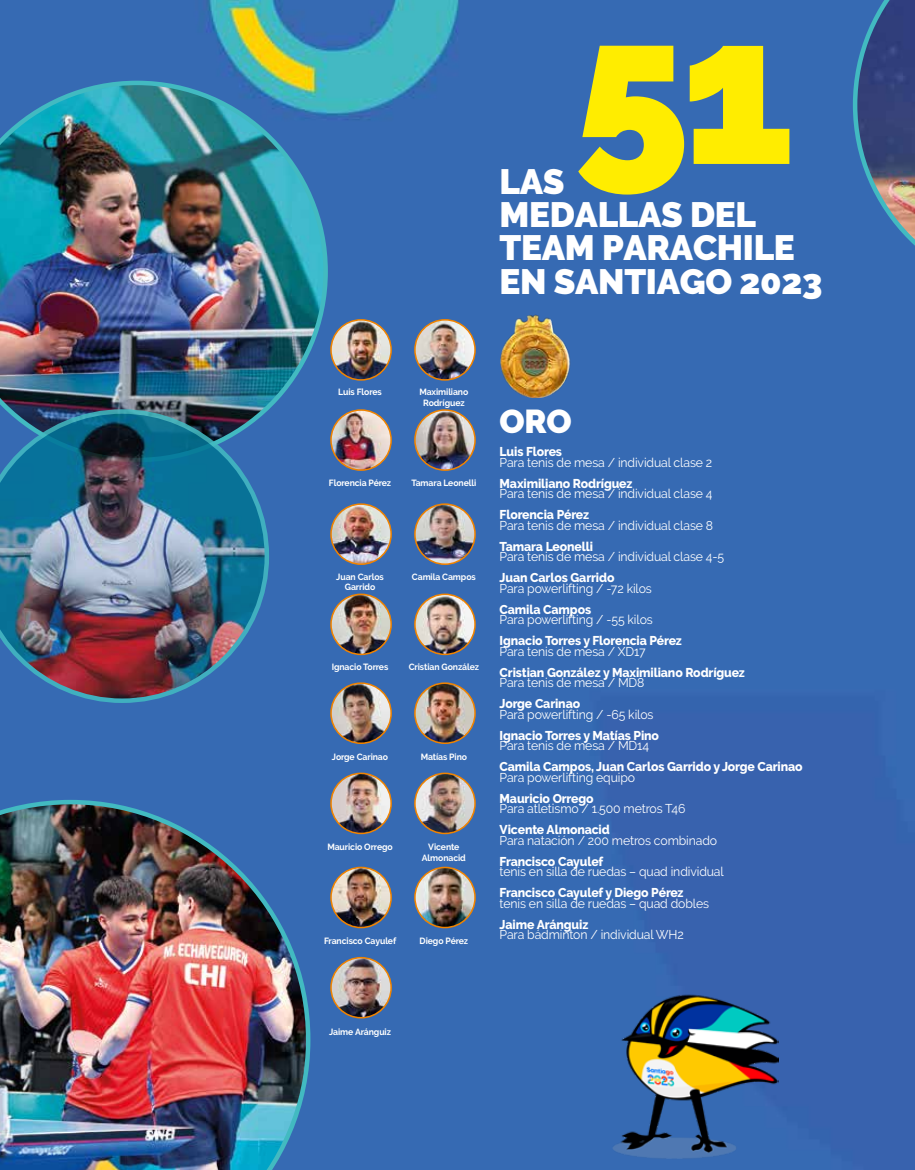
<style>
.page{position:relative;width:915px;height:1170px;background:#fff}
.page>*{position:absolute;margin:0;border:0;box-sizing:border-box;transform-origin:0 0}
.t1{font:900 35.1px/33.2px "Raleway";letter-spacing:-.01em;color:#fff}
.t2{font:900 33px "Raleway";color:#fff}
.t3{font:12.75px "Raleway";letter-spacing:-.01em;color:#fff;scale:.96 1}
.t4{font:800 12.75px "Raleway";letter-spacing:-.01em;color:#fff;scale:.96 1}
.t5{font:700 9px/10.5px "Raleway";letter-spacing:-.01em;color:#fff;text-align:center;scale:.96 1}
</style>
<div class="page">
<div style="left:0;top:0;width:914px;height:1169px;background:#366ab3"></div>
<img style="left:0;top:799px;width:310px;height:370px">
<svg style="left:578px;top:46px;width:211px;height:148px;background:#acb749"></svg>
<img style="left:500px;top:302px;width:74px;height:95px">
<img style="left:415px;top:320px;width:60px;height:60px;border-radius:30px">
<div style="left:414px;top:319px;width:61px;height:61px;border:2px solid #f08300;border-radius:50%"></div>
<img style="left:331px;top:320px;width:60px;height:60px;border-radius:30px">
<div style="left:330px;top:319px;width:62px;height:61px;border:2px solid #f08300;border-radius:50%"></div>
<img style="left:415px;top:410px;width:60px;height:60px;border-radius:30px">
<div style="left:414px;top:409px;width:61px;height:62px;border:2px solid #f08300;border-radius:50%"></div>
<img style="left:331px;top:410px;width:60px;height:60px;border-radius:30px">
<div style="left:330px;top:409px;width:62px;height:62px;border:2px solid #f08300;border-radius:50%"></div>
<img style="left:415px;top:504px;width:60px;height:60px;border-radius:30px">
<div style="left:414px;top:503px;width:61px;height:62px;border:2px solid #f08300;border-radius:50%"></div>
<img style="left:331px;top:504px;width:60px;height:60px;border-radius:30px">
<div style="left:330px;top:503px;width:62px;height:62px;border:2px solid #f08300;border-radius:50%"></div>
<img style="left:415px;top:594px;width:60px;height:60px;border-radius:30px">
<div style="left:414px;top:593px;width:61px;height:62px;border:2px solid #f08300;border-radius:50%"></div>
<img style="left:331px;top:594px;width:60px;height:60px;border-radius:30px">
<div style="left:330px;top:593px;width:62px;height:62px;border:2px solid #f08300;border-radius:50%"></div>
<img style="left:415px;top:683px;width:60px;height:60px;border-radius:30px">
<div style="left:414px;top:682px;width:61px;height:62px;border:2px solid #f08300;border-radius:50%"></div>
<img style="left:331px;top:683px;width:60px;height:60px;border-radius:30px">
<div style="left:330px;top:682px;width:62px;height:62px;border:2px solid #f08300;border-radius:50%"></div>
<img style="left:415px;top:773px;width:60px;height:60px;border-radius:30px">
<div style="left:414px;top:772px;width:61px;height:62px;border:2px solid #f08300;border-radius:50%"></div>
<img style="left:331px;top:773px;width:60px;height:60px;border-radius:30px">
<div style="left:330px;top:772px;width:62px;height:62px;border:2px solid #f08300;border-radius:50%"></div>
<img style="left:415px;top:867px;width:60px;height:60px;border-radius:29px">
<div style="left:414px;top:866px;width:61px;height:62px;border:2px solid #f08300;border-radius:50%"></div>
<img style="left:331px;top:867px;width:60px;height:60px;border-radius:30px">
<div style="left:330px;top:866px;width:62px;height:62px;border:2px solid #f08300;border-radius:50%"></div>
<img style="left:331px;top:957px;width:60px;height:60px;border-radius:30px">
<div style="left:330px;top:956px;width:62px;height:62px;border:2px solid #f08300;border-radius:50%"></div>
<img style="left:0;top:81px;width:328px;height:381px">
<img style="left:0;top:409px;width:269px;height:294px">
<svg style="left:852px;top:0;width:62px;height:296px;background:#415f94"></svg>
<img style="left:612px;top:989px;width:166px;height:172px">
<h1 class="t1" style="left:499px;top:165px;width:324px">LAS<br>MEDALLAS DEL<br>TEAM PARACHILE<br>EN SANTIAGO 2023</h1>
<p class="t5" style="left:338px;top:387px;width:47px">Luis Flores</p>
<p class="t5" style="left:419px;top:387px;width:52px">Maximiliano<br>Rodríguez</p>
<p class="t5" style="left:329px;top:477px;width:66px">Florencia Pérez</p>
<p class="t5" style="left:411px;top:477px;width:69px">Tamara Leonelli</p>
<p class="t5" style="left:336px;top:571px;width:51px">Juan Carlos<br>Garrido</p>
<p class="t5" style="left:412px;top:571px;width:68px">Camila Campos</p>
<p class="t5" style="left:331px;top:662px;width:60px">Ignacio Torres</p>
<p class="t5" style="left:408px;top:662px;width:75px">Cristian González</p>
<p class="t5" style="left:332px;top:751px;width:60px">Jorge Carinao</p>
<p class="t5" style="left:420px;top:751px;width:50px">Matías Pino</p>
<p class="t5" style="left:327px;top:842px;width:70px">Mauricio Orrego</p>
<p class="t5" style="left:422px;top:842px;width:47px">Vicente<br>Almonacid</p>
<p class="t5" style="left:324px;top:935px;width:77px">Francisco Cayulef</p>
<p class="t5" style="left:419px;top:935px;width:52px">Diego Pérez</p>
<h2 class="t2" style="left:499px;top:402px;width:74px">ORO</h2>
<p class="t4" style="left:499px;top:444px;width:67px">Luis Flores</p>
<p class="t3" style="left:499px;top:454px;width:223px">Para tenis de mesa / individual clase 2</p>
<p class="t4" style="left:499px;top:476px;width:140px">Maximiliano Rodríguez</p>
<p class="t3" style="left:499px;top:486px;width:223px">Para tenis de mesa / individual clase 4</p>
<p class="t4" style="left:499px;top:507px;width:95px">Florencia Pérez</p>
<p class="t3" style="left:499px;top:517px;width:224px">Para tenis de mesa / individual clase 8</p>
<p class="t4" style="left:499px;top:539px;width:99px">Tamara Leonelli</p>
<p class="t3" style="left:499px;top:549px;width:235px">Para tenis de mesa / individual clase 4-5</p>
<p class="t4" style="left:499px;top:570px;width:121px">Juan Carlos Garrido</p>
<p class="t3" style="left:499px;top:580px;width:160px">Para powerlifting / -72 kilos</p>
<p class="t4" style="left:499px;top:602px;width:97px">Camila Campos</p>
<p class="t3" style="left:499px;top:612px;width:161px">Para powerlifting / -55 kilos</p>
<p class="t4" style="left:499px;top:633px;width:191px">Ignacio Torres y Florencia Pérez</p>
<p class="t3" style="left:499px;top:643px;width:153px">Para tenis de mesa / XD17</p>
<p class="t4" style="left:499px;top:665px;width:257px">Cristian González y Maximiliano Rodríguez</p>
<p class="t3" style="left:499px;top:675px;width:152px">Para tenis de mesa / MD8</p>
<p class="t4" style="left:499px;top:696px;width:85px">Jorge Carinao</p>
<p class="t3" style="left:499px;top:706px;width:162px">Para powerlifting / -65 kilos</p>
<p class="t4" style="left:499px;top:728px;width:167px">Ignacio Torres y Matías Pino</p>
<p class="t3" style="left:499px;top:738px;width:157px">Para tenis de mesa / MD14</p>
<p class="t4" style="left:499px;top:759px;width:317px">Camila Campos, Juan Carlos Garrido y Jorge Carinao</p>
<p class="t3" style="left:499px;top:769px;width:142px">Para powerlifting equipo</p>
<p class="t4" style="left:499px;top:791px;width:99px">Mauricio Orrego</p>
<p class="t3" style="left:499px;top:801px;width:195px">Para atletismo / 1.500 metros T46</p>
<p class="t4" style="left:499px;top:822px;width:116px">Vicente Almonacid</p>
<p class="t3" style="left:499px;top:832px;width:228px">Para natación / 200 metros combinado</p>
<p class="t4" style="left:499px;top:854px;width:109px">Francisco Cayulef</p>
<p class="t3" style="left:499px;top:864px;width:235px">tenis en silla de ruedas – quad individual</p>
<p class="t4" style="left:499px;top:885px;width:193px">Francisco Cayulef y Diego Pérez</p>
<p class="t3" style="left:499px;top:895px;width:220px">tenis en silla de ruedas – quad dobles</p>
<p class="t4" style="left:499px;top:917px;width:94px">Jaime Aránguiz</p>
<p class="t3" style="left:499px;top:927px;width:193px">Para bádminton / individual WH2</p>
<p class="t5" style="left:329px;top:1026px;width:66px">Jaime Aránguiz</p>
</div>
